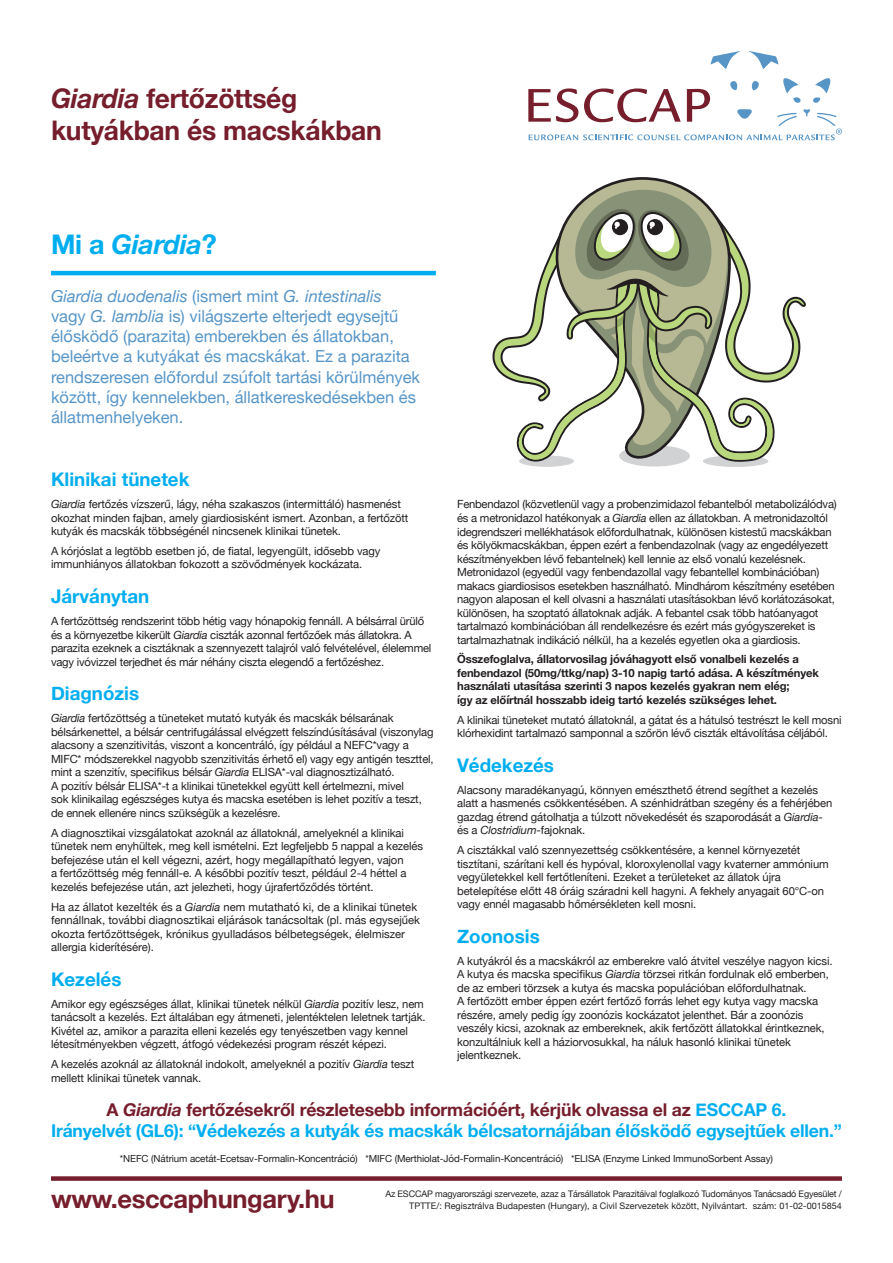
<style>
.page{position:relative;width:893px;height:1263px;background:#fff}
.page>*{position:absolute;margin:0;border:0;box-sizing:border-box;transform-origin:0 0}
.t1{font:700 27px/31.5px "Helvetica Neue";letter-spacing:-.01em;color:#761e2b}
.t2{font:italic 700 27px "Helvetica Neue";letter-spacing:-.01em;color:#00aeef}
.t3{font:700 25.5px "Helvetica Neue";letter-spacing:-.015em;color:#761e2b}
.t4{font:700 18.75px "Helvetica Neue";color:#00aeef}
.t5{font:700 17.7px/21px "Helvetica Neue";letter-spacing:-.01em;color:#00aeef;text-align:center}
.t6{font:16.5px/20.2px "Helvetica Neue";color:#5795c7}
.t7{font:11.25px/13.5px "Helvetica Neue";letter-spacing:-.01em;color:#231f20}
.t8{font:700 11.25px/13.5px "Helvetica Neue";letter-spacing:-.01em;color:#231f20}
.t9{font:9.75px "Helvetica Neue";letter-spacing:-.01em;color:#231f20}
.t10{font:9px/12px "Helvetica Neue";letter-spacing:-.015em;color:#231f20;text-align:right}
.s1{font-style:italic}
.s2{font-style:normal}
.s3{color:#761e2b}
.s4{font-style:italic;color:#761e2b}
</style>
<div class="page">
<div style="left:51px;top:1176px;width:791px;height:5px;background:#761e2b"></div>
<svg style="left:749px;top:51px;width:30px;height:18px"></svg>
<svg style="left:710px;top:51px;width:31px;height:18px"></svg>
<svg style="left:528px;top:78px;width:314px;height:62px"></svg>
<hr style="left:51px;top:271px;width:385px;height:4px;background:#00aeef">
<div style="left:619px;top:445px;width:71px;height:21px;background:#d1d2d4;border-radius:50%"></div>
<div style="left:703px;top:455px;width:65px;height:12px;background:#d1d2d4;border-radius:50%"></div>
<div style="left:519px;top:455px;width:55px;height:12px;background:#d1d2d4;border-radius:50%"></div>
<svg style="left:595px;top:177px;width:95px;height:13px"></svg>
<svg style="left:492px;top:190px;width:314px;height:272px"></svg>
<h1 class="t1" style="left:51px;top:84px;width:332px"><span class="s1">Giardia</span> fertőzöttség kutyákban és macskákban</h1>
<h1 class="t2" style="left:51px;top:223px;width:167px"><span class="s2">Mi a</span> Giardia<span class="s2">?</span></h1>
<p class="t6" style="left:51px;top:287px;width:371px"><span class="s1">Giardia duodenalis</span> (ismert mint <span class="s1">G. intestinalis </span>vagy <span class="s1">G. lamblia</span> is) világszerte elterjedt egysejtű élősködő (parazita) emberekben és állatokban, beleértve a kutyákat és macskákat. Ez a parazita rendszeresen előfordul zsúfolt tartási körülmények között, így kennelekben, állatkereskedésekben és állatmenhelyeken.</p>
<h3 class="t4" style="left:51px;top:465px;width:140px">Klinikai tünetek</h3>
<p class="t7" style="left:51px;top:498px;width:359px"><span class="s1">Giardia</span> fertőzés vízszerű, lágy, néha szakaszos (intermittáló) hasmenést okozhat minden fajban, amely giardiosisként ismert. Azonban, a fertőzött kutyák és macskák többségénél nincsenek klinikai tünetek.</p>
<p class="t7" style="left:51px;top:545px;width:331px">A kórjóslat a legtöbb esetben jó, de fiatal, legyengült, idősebb vagy immunhiányos állatokban fokozott a szövődmények kockázata.</p>
<h3 class="t4" style="left:51px;top:582px;width:100px">Járványtan</h3>
<p class="t7" style="left:51px;top:615px;width:382px">A fertőzöttség rendszerint több hétig vagy hónapokig fennáll. A bélsárral ürülő és a környezetbe kikerült <span class="s1">Giardia</span> ciszták azonnal fertőzőek más állatokra. A parazita ezeknek a cisztáknak a szennyezett talajról való felvételével, élelemmel vagy ivóvizzel terjedhet és már néhány ciszta elegendő a fertőzéshez.</p>
<h3 class="t4" style="left:51px;top:679px;width:90px">Diagnózis</h3>
<p class="t7" style="left:51px;top:712px;width:384px"><span class="s1">Giardia</span> fertőzöttség a tüneteket mutató kutyák és macskák bélsarának bélsárkenettel, a bélsár centrifugálással elvégzett felszíndúsításával (viszonylag alacsony a szenzitivitás, viszont a koncentráló, így például a NEFC*vagy a MIFC* módszerekkel nagyobb szenzitivitás érhető el) vagy egy antigén teszttel, mint a szenzitív, specifikus bélsár <span class="s1">Giardia</span> ELISA*-val diagnosztizálható.<br>A pozitív bélsár ELISA*-t a klinikai tünetekkel együtt kell értelmezni, mivel<br>sok klinikailag egészséges kutya és macska esetében is lehet pozitív a teszt, de ennek ellenére nincs szükségük a kezelésre.</p>
<p class="t7" style="left:51px;top:826px;width:374px">A diagnosztikai vizsgálatokat azoknál az állatoknál, amelyeknél a klinikai tünetek nem enyhültek, meg kell ismételni. Ezt legfeljebb 5 nappal a kezelés befejezése után el kell végezni, azért, hogy megállapítható legyen, vajon<br>a fertőzöttség még fennáll-e. A későbbi pozitív teszt, például 2-4 héttel a kezelés befejezése után, azt jelezheti, hogy újrafertőződés történt.</p>
<p class="t7" style="left:51px;top:900px;width:371px">Ha az állatot kezelték és a <span class="s1">Giardia</span> nem mutatható ki, de a klinikai tünetek fennállnak, további diagnosztikai eljárások tanácsoltak (pl. más egysejűek okozta fertőzöttségek, krónikus gyulladásos bélbetegségek, élelmiszer allergia kiderítésére).</p>
<h3 class="t4" style="left:51px;top:964px;width:72px">Kezelés</h3>
<p class="t7" style="left:51px;top:997px;width:376px">Amikor egy egészséges állat, klinikai tünetek nélkül <span class="s1">Giardia</span> pozitív lesz, nem tanácsolt a kezelés. Ezt általában egy átmeneti, jelentéktelen leletnek tartják.<br>Kivétel az, amikor a parazita elleni kezelés egy tenyészetben vagy kennel létesítményekben végzett, átfogó védekezési program részét képezi.</p>
<p class="t7" style="left:51px;top:1058px;width:365px">A kezelés azoknál az állatoknál indokolt, amelyeknél a pozitív <span class="s1">Giardia</span> teszt mellett klinikai tünetek vannak.</p>
<p class="t7" style="left:457px;top:498px;width:381px">Fenbendazol (közvetlenül vagy a probenzimidazol febantelból metabolizálódva) és a metronidazol hatékonyak a <span class="s1">Giardia</span> ellen az állatokban. A metronidazoltól idegrendszeri mellékhatások előfordulhatnak, különösen kistestű macskákban és kölyökmacskákban, éppen ezért a fenbendazolnak (vagy az engedélyezett készítményekben lévő febantelnek) kell lennie az első vonalú kezelésnek.<br>Metronidazol (egyedül vagy fenbendazollal vagy febantellel kombinációban) makacs giardiosisos esetekben használható. Mindhárom készítmény esetében nagyon alaposan el kell olvasni a használati utasításokban lévő korlátozásokat, különösen, ha szoptató állatoknak adják. A febantel csak több hatóanyagot tartalmazó kombinációban áll rendelkezésre és ezért más gyógyszereket is tartalmazhatnak indikáció nélkül, ha a kezelés egyetlen oka a giardiosis.</p>
<p class="t8" style="left:457px;top:653px;width:363px">Összefoglalva, állatorvosilag jóváhagyott első vonalbeli kezelés a fenbendazol (50mg/ttkg/nap) 3-10 napig tartó adása. A készítmények használati utasítása szerinti 3 napos kezelés gyakran nem elég;<br>így az előírtnál hosszabb ideig tartó kezelés szükséges lehet.</p>
<p class="t7" style="left:457px;top:714px;width:386px">A klinikai tüneteket mutató állatoknál, a gátat és a hátulsó testrészt le kell mosni klórhexidint tartalmazó samponnal a szőrön lévő ciszták eltávolítása céljából.</p>
<h3 class="t4" style="left:457px;top:750px;width:98px">Védekezés</h3>
<p class="t7" style="left:457px;top:784px;width:377px">Alacsony maradékanyagú, könnyen emészthető étrend segíthet a kezelés alatt a hasmenés csökkentésében. A szénhidrátban szegény és a fehérjében gazdag étrend gátolhatja a túlzott növekedését és szaporodását a <span class="s1">Giardia&shy;</span>és a <span class="s1">Clostridium</span>-fajoknak.</p>
<p class="t7" style="left:457px;top:844px;width:373px">A cisztákkal való szennyezettség csökkentésére, a kennel környezetét tisztítani, szárítani kell és hypóval, kloroxylenollal vagy kvaterner ammónium vegyületekkel kell fertőtleníteni. Ezeket a területeket az állatok újra betelepítése előtt 48 óráig száradni kell hagyni. A fekhely anyagait 60°C-on vagy ennél magasabb hőmérsékleten kell mosni.</p>
<h3 class="t4" style="left:457px;top:921px;width:84px">Zoonosis</h3>
<p class="t7" style="left:457px;top:955px;width:377px">A kutyákról és a macskákról az emberekre való átvitel veszélye nagyon kicsi.<br>A kutya és macska specifikus <span class="s1">Giardia</span> törzsei ritkán fordulnak elő emberben, de az emberi törzsek a kutya és macska populációban előfordulhatnak.<br>A fertőzött ember éppen ezért fertőző forrás lehet egy kutya vagy macska részére, amely pedig így zoonózis kockázatot jelenthet. Bár a zoonózis veszély kicsi, azoknak az embereknek, akik fertőzött állatokkal érintkeznek, konzultálniuk kell a háziorvosukkal, ha náluk hasonló klinikai tünetek jelentkeznek.</p>
<h3 class="t5" style="left:51px;top:1100px;width:792px"><span class="s3">A</span> <span class="s4">Giardia</span> <span class="s3">fertőzésekről részletesebb információért, kérjük olvassa el az</span> ESCCAP 6.<br>Irányelvét (GL6): “Védekezés a kutyák és macskák bélcsatornájában élősködő egysejtűek ellen.”</h3>
<p class="t9" style="left:120px;top:1151px;width:654px">*NEFC (Nátrium acetát-Ecetsav-Formalin-Koncentráció) *MIFC (Merthiolat-Jód-Formalin-Koncentráció) *ELISA (Enzyme Linked ImmunoSorbent Assay)</p>
<h2 class="t3" style="left:51px;top:1179px;width:285px">www.esccaphungary.hu</h2>
<p class="t10" style="left:385px;top:1188px;width:458px">Az ESCCAP magyarországi szervezete, azaz a Társállatok Parazitáival foglalkozó Tudományos Tanácsadó Egyesület /<br>TPTTE/: Regisztrálva Budapesten (Hungary), a Civil Szervezetek között, Nyilvántart. szám: 01-02-0015854</p>
</div>
